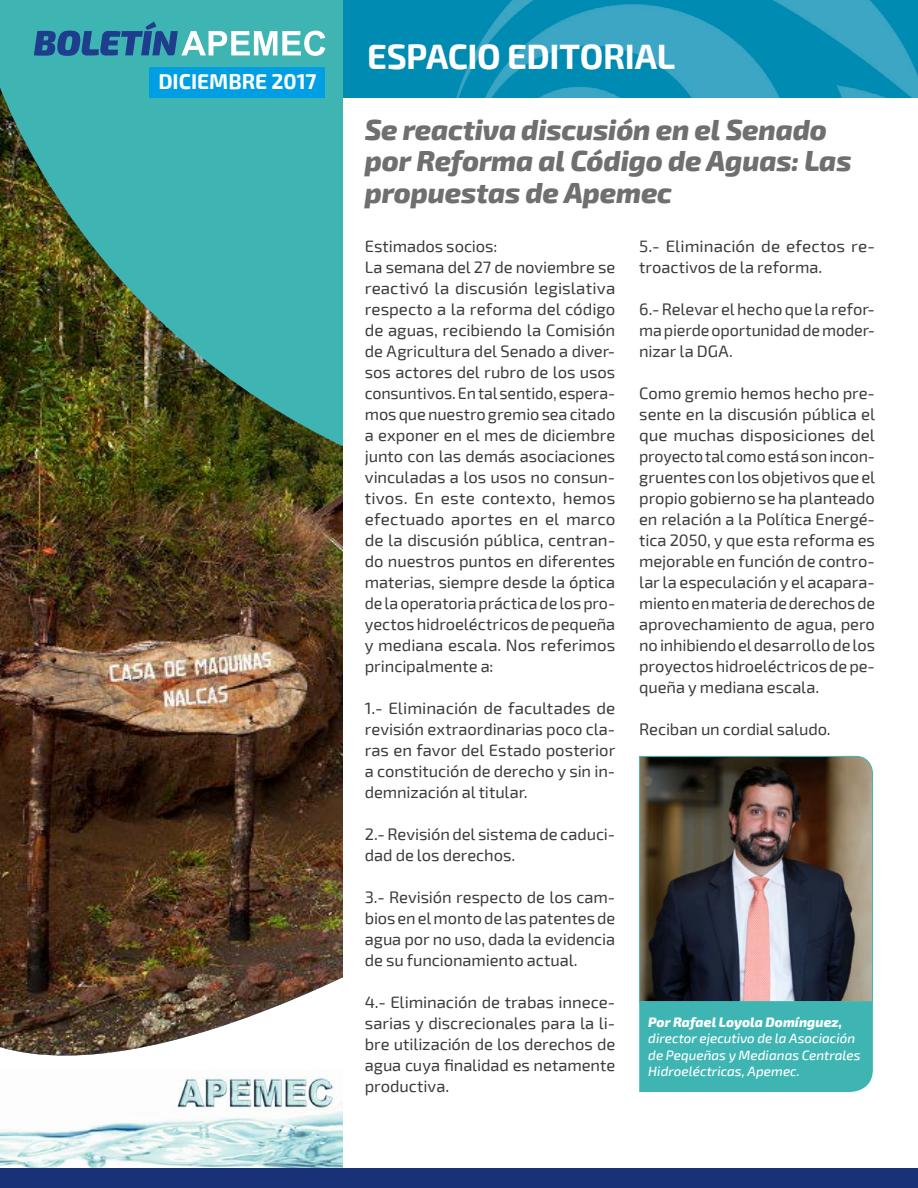
<style>
.page{position:relative;width:918px;height:1188px;background:#fff}
.page>*{position:absolute;margin:0;border:0;box-sizing:border-box;transform-origin:0 0}
.t1{font:700 34.5px "Exo 2";letter-spacing:-.015em;color:#fff}
.t2{font:italic 800 28.5px/31.5px "Exo 2";letter-spacing:-.005em;color:#706f6f}
.t3{font:700 21px "Exo 2";color:#fff}
.t4{font:16.5px/21px "Exo 2";letter-spacing:-.005em;color:#3c3c3b;text-align:justify}
.t5{font:italic 500 13.5px/16.5px "Exo 2";color:#fff}
.t6{font:italic 800 13.5px "Exo 2";letter-spacing:.005em;color:#fff}
</style>
<div class="page">
<div style="left:0;top:0;width:344px;height:594px;background:#3eb5b3"></div>
<img style="left:0;top:1127px;width:341px;height:41px">
<svg style="left:92px;top:63px;width:252px;height:1064px"></svg>
<img style="left:0;top:88px;width:344px;height:968px">
<div style="left:344px;top:0;width:574px;height:98px;background:#008bb3"></div>
<img style="left:456px;top:0;width:462px;height:98px">
<div style="left:0;top:1168px;width:918px;height:20px;background:#183177"></div>
<img style="left:639px;top:756px;width:234px;height:246px">
<div style="left:639px;top:1002px;width:234px;height:90px;background:#3eb5b3"></div>
<svg style="left:34px;top:22px;width:291px;height:34px"></svg>
<div style="left:149px;top:67px;width:176px;height:31px;background:#009fe3"></div>
<p class="t3" style="left:158px;top:69px;width:160px">DICIEMBRE 2017</p>
<h1 class="t1" style="left:367px;top:36px;width:310px">ESPACIO EDITORIAL</h1>
<h2 class="t2" style="left:365px;top:115px;width:488px">Se reactiva discusión en el Senado por Reforma al Código de Aguas: Las propuestas de Apemec</h2>
<p class="t4" style="left:365px;top:236px;width:252px;text-align:left">Estimados socios:<br>La semana del 27 de noviembre se reactivó la discusión legislativa respecto a la reforma del código de aguas, recibiendo la Comisión de Agricultura del Senado a diver&shy;sos actores del rubro de los usos consuntivos. En tal sentido, espera&shy;mos que nuestro gremio sea citado a exponer en el mes de diciembre junto con las demás asociaciones vinculadas a los usos no consun&shy;tivos. En este contexto, hemos efectuado aportes en el marco de la discusión pública, centran&shy;do nuestros puntos en diferentes materias, siempre desde la óptica de la operatoria práctica de los pro&shy;yectos hidroeléctricos de pequeña y mediana escala. Nos referimos principalmente a:</p>
<p class="t4" style="left:365px;top:698px;width:252px">1.- Eliminación de facultades de revisión extraordinarias poco cla&shy;ras en favor del Estado posterior a constitución de derecho y sin in&shy;demnización al titular.</p>
<p class="t4" style="left:365px;top:824px;width:252px">2.- Revisión del sistema de caduci&shy;dad de los derechos.</p>
<p class="t4" style="left:365px;top:887px;width:252px">3.- Revisión respecto de los cam&shy;bios en el monto de las patentes de agua por no uso, dada la evidencia de su funcionamiento actual.</p>
<p class="t4" style="left:365px;top:992px;width:252px">4.- Eliminación de trabas innece&shy;sarias y discrecionales para la li&shy;bre utilización de los derechos de agua cuya finalidad es netamente productiva.</p>
<p class="t4" style="left:639px;top:236px;width:237px">5.- Eliminación de efectos re&shy;troactivos de la reforma.</p>
<p class="t4" style="left:639px;top:299px;width:237px">6.- Relevar el hecho que la refor&shy;ma pierde oportunidad de moder&shy;nizar la DGA.</p>
<p class="t4" style="left:639px;top:383px;width:237px">Como gremio hemos hecho pre&shy;sente en la discusión pública el que muchas disposiciones del proyecto tal como está son incon&shy;gruentes con los objetivos que el propio gobierno se ha planteado en relación a la Política Energé&shy;tica 2050, y que esta reforma es mejorable en función de contro&shy;lar la especulación y el acapara&shy;miento en materia de derechos de aprovechamiento de agua, pero no inhibiendo el desarrollo de los proyectos hidroeléctricos de pe&shy;queña y mediana escala.</p>
<p class="t4" style="left:639px;top:719px;width:193px">Reciban un cordial saludo.</p>
<p class="t6" style="left:648px;top:1014px;width:196px">Por Rafael Loyola Domínguez,</p>
<p class="t5" style="left:648px;top:1031px;width:214px">director ejecutivo de la Asociación de Pequeñas y Medianas Centrales<br>Hidroeléctricas, Apemec.</p>
</div>
